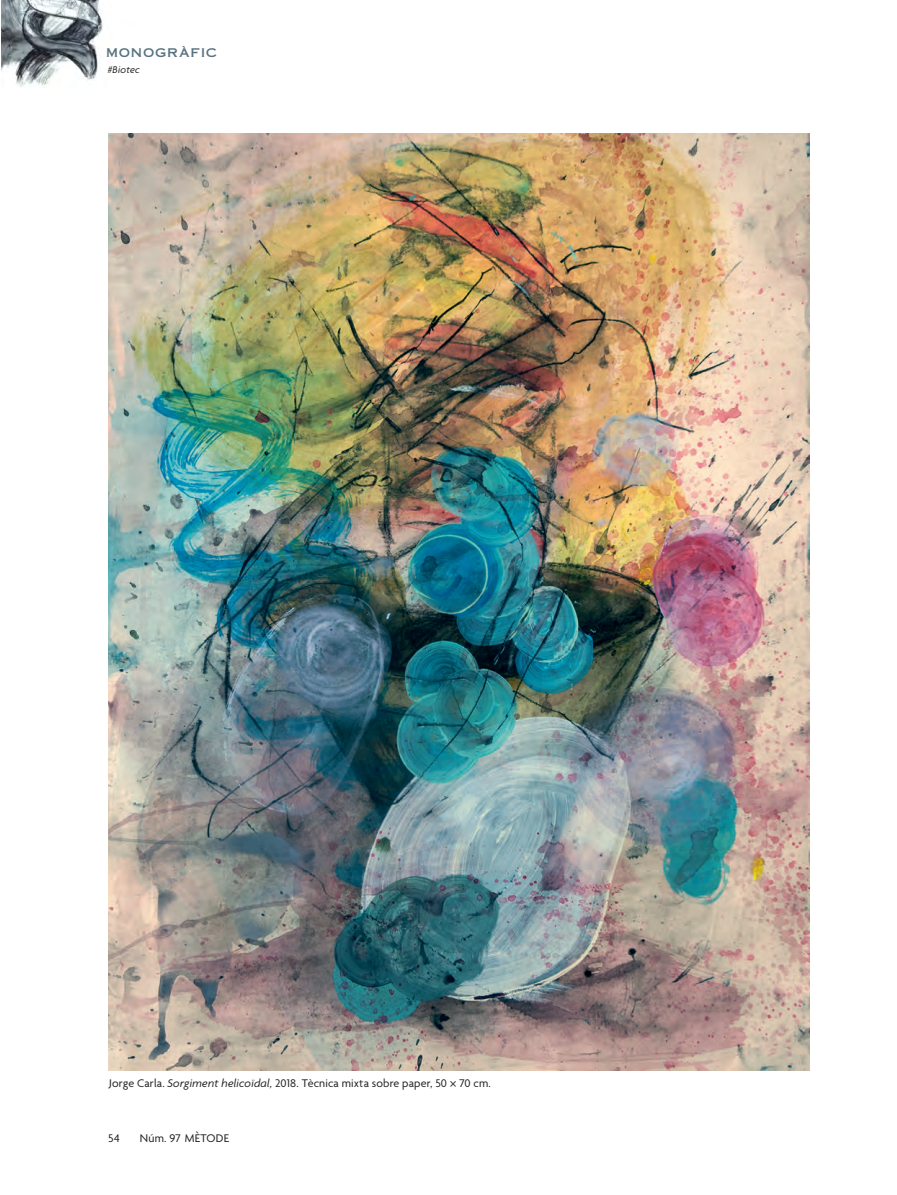
<style>
.page{position:relative;width:897px;height:1195px;background:#fff}
.page>*{position:absolute;margin:0;border:0;box-sizing:border-box;transform-origin:0 0}
._09_PEUS_DE_FOTO{font:12px "Agenda";letter-spacing:.015em;color:#231f20}
.t1{font:12px "Copperplate Thirty One AB";letter-spacing:.06em;color:#587381}
.t2{font:italic 10.5px "Agenda";letter-spacing:.015em;color:#231f20}
.s1{font-style:italic}
.s2{font-family:"Times"}
</style>
<div class="page">
<img style="left:1px;top:0;width:102px;height:88px">
<img style="left:108px;top:134px;width:702px;height:936px">
<p class="t1" style="left:106px;top:46px;width:113px">MONOGRÀFIC</p>
<p class="t2" style="left:108px;top:63px;width:33px">#Biotec</p>
<p class="_09_PEUS_DE_FOTO" style="left:109px;top:1076px;width:383px">Jorge Carla. <span class="s1">Sorgiment helicoïdal,</span> 2018. Tècnica mixta sobre paper, 50 <span class="s2">×</span> 70 cm.</p>
<p class="_09_PEUS_DE_FOTO" style="left:108px;top:1131px;width:13px">54</p>
<p class="_09_PEUS_DE_FOTO" style="left:140px;top:1131px;width:91px">Núm. 97 MÈTODE</p>
</div>
